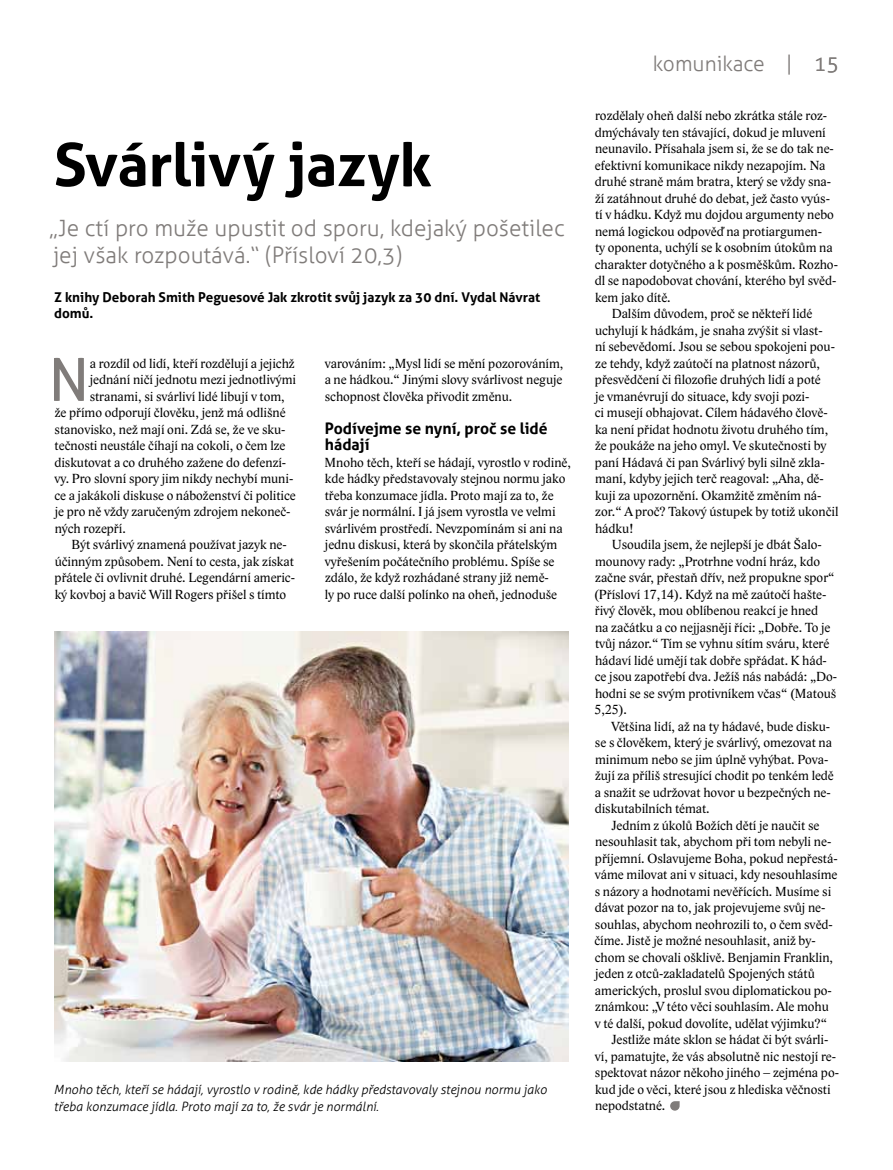
<style>
.page{position:relative;width:893px;height:1170px;background:#fff}
.page>*{position:absolute;margin:0;border:0;box-sizing:border-box;transform-origin:0 0}
.t1{font:700 60px "Aller";letter-spacing:-.005em;color:#000}
.t2{font:59.25px "Aller";color:#807c7a}
.t3{font:300 22.5px/27px "Aller";color:#807c7a}
.t4{font:300 21px "Aller";color:#807c7a}
.t5{font:700 15.75px/16.5px "Aller";color:#000}
.t6{font:13.5px/16.5px "Lido STF";color:#000;text-align:justify}
.t7{font:700 13.5px/16.5px "Aller";color:#000}
.t8{font:italic 300 12.75px/16.5px "Aller";color:#000}
</style>
<div class="page">
<svg style="left:670px;top:1101px;width:10px;height:9px"></svg>
<img style="left:54px;top:632px;width:515px;height:429px">
<h1 class="t1" style="left:54px;top:128px;width:380px">Svárlivý jazyk</h1>
<h3 class="t3" style="left:49px;top:214px;width:517px">„Je ctí pro muže upustit od sporu, kdejaký pošetilec jej však rozpoutává.“ (Přísloví 20,3)</h3>
<p class="t7" style="left:54px;top:288px;width:488px">Z knihy Deborah Smith Peguesové Jak zkrotit svůj jazyk za 30 dní. Vydal Návrat domů.</p>
<h2 class="t2" style="left:49px;top:343px;width:42px">N</h2>
<p class="t6" style="left:90px;top:355px;width:206px">a rozdíl od lidí, kteří rozdělují a jejichž</p>
<p class="t6" style="left:90px;top:371px;width:208px">jednání ničí jednotu mezi jednotlivými</p>
<p class="t6" style="left:90px;top:388px;width:197px">stranami, si svárliví lidé libují v tom,</p>
<p class="t6" style="left:55px;top:404px;width:232px">že přímo odporují člověku, jenž má odlišné</p>
<p class="t6" style="left:55px;top:421px;width:232px">stanovisko, než mají oni. Zdá se, že ve sku-</p>
<p class="t6" style="left:55px;top:437px;width:232px">tečnosti neustále číhají na cokoli, o čem lze</p>
<p class="t6" style="left:54px;top:454px;width:233px">diskutovat a co druhého zažene do defenzí-</p>
<p class="t6" style="left:55px;top:470px;width:240px">vy. Pro slovní spory jim nikdy nechybí muni-</p>
<p class="t6" style="left:54px;top:487px;width:243px">ce a jakákoli diskuse o náboženství či politice</p>
<p class="t6" style="left:55px;top:503px;width:237px">je pro ně vždy zaručeným zdrojem nekoneč-</p>
<p class="t6" style="left:55px;top:520px;width:72px">ných rozepří.</p>
<p class="t6" style="left:71px;top:536px;width:217px">Být svárlivý znamená používat jazyk ne-</p>
<p class="t6" style="left:55px;top:553px;width:241px">účinným způsobem. Není to cesta, jak získat</p>
<p class="t6" style="left:55px;top:569px;width:242px">přátele či ovlivnit druhé. Legendární americ-</p>
<p class="t6" style="left:55px;top:586px;width:233px">ký kovboj a bavič Will Rogers přišel s tímto</p>
<p class="t6" style="left:325px;top:355px;width:240px">varováním: „Mysl lidí se mění pozorováním, a ne hádkou.“ Jinými slovy svárlivost neguje schopnost člověka přivodit změnu.</p>
<p class="t5" style="left:325px;top:420px;width:224px">Podívejme se nyní, proč se lidé hádají</p>
<p class="t6" style="left:325px;top:454px;width:248px;text-align:left">Mnoho těch, kteří se hádají, vyrostlo v rodině, kde hádky představovaly stejnou normu jako třeba konzumace jídla. Proto mají za to, že svár je normální. I já jsem vyrostla ve velmi svárlivém prostředí. Nevzpomínám si ani na jednu diskusi, která by skončila přátelským vyřešením počátečního problému. Spíše se zdálo, že když rozhádané strany již nemě-<br>ly po ruce další polínko na oheň, jednoduše</p>
<p class="t8" style="left:54px;top:1081px;width:494px">Mnoho těch, kteří se hádají, vyrostlo v rodině, kde hádky představovaly stejnou normu jako třeba konzumace jídla. Proto mají za to, že svár je normální.</p>
<h3 class="t4" style="left:653px;top:50px;width:188px">komunikace | 15</h3>
<p class="t6" style="left:595px;top:107px;width:234px">rozdělaly oheň další nebo zkrátka stále roz-</p>
<p class="t6" style="left:595px;top:124px;width:232px">dmýchávaly ten stávající, dokud je mluvení</p>
<p class="t6" style="left:595px;top:140px;width:240px">neunavilo. Přísahala jsem si, že se do tak ne-</p>
<p class="t6" style="left:595px;top:157px;width:232px">efektivní komunikace nikdy nezapojím. Na</p>
<p class="t6" style="left:595px;top:173px;width:238px">druhé straně mám bratra, který se vždy sna-</p>
<p class="t6" style="left:595px;top:190px;width:236px">ží zatáhnout druhé do debat, jež často vyús-</p>
<p class="t6" style="left:595px;top:206px;width:240px">tí v hádku. Když mu dojdou argumenty nebo</p>
<p class="t6" style="left:595px;top:223px;width:228px">nemá logickou odpověď na protiargumen-</p>
<p class="t6" style="left:595px;top:239px;width:239px">ty oponenta, uchýlí se k osobním útokům na</p>
<p class="t6" style="left:595px;top:256px;width:245px">charakter dotyčného a k posměškům. Rozho-</p>
<p class="t6" style="left:595px;top:272px;width:243px">dl se napodobovat chování, kterého byl svěd-</p>
<p class="t6" style="left:595px;top:289px;width:77px">kem jako dítě.</p>
<p class="t6" style="left:612px;top:305px;width:202px">Dalším důvodem, proč se někteří lidé</p>
<p class="t6" style="left:595px;top:322px;width:229px">uchylují k hádkám, je snaha zvýšit si vlast-</p>
<p class="t6" style="left:595px;top:338px;width:241px">ní sebevědomí. Jsou se sebou spokojeni pou-</p>
<p class="t6" style="left:595px;top:355px;width:226px">ze tehdy, když zaútočí na platnost názorů,</p>
<p class="t6" style="left:595px;top:371px;width:227px">přesvědčení či filozofie druhých lidí a poté</p>
<p class="t6" style="left:595px;top:388px;width:216px">je vmanévrují do situace, kdy svoji pozi-</p>
<p class="t6" style="left:595px;top:404px;width:234px">ci musejí obhajovat. Cílem hádavého člově-</p>
<p class="t6" style="left:595px;top:421px;width:235px">ka není přidat hodnotu životu druhého tím,</p>
<p class="t6" style="left:595px;top:437px;width:233px">že poukáže na jeho omyl. Ve skutečnosti by</p>
<p class="t6" style="left:595px;top:454px;width:231px">paní Hádavá či pan Svárlivý byli silně zkla-</p>
<p class="t6" style="left:595px;top:470px;width:230px">maní, kdyby jejich terč reagoval: „Aha, dě-</p>
<p class="t6" style="left:595px;top:487px;width:228px">kuji za upozornění. Okamžitě změním ná-</p>
<p class="t6" style="left:595px;top:503px;width:245px">zor.“ A proč? Takový ústupek by totiž ukončil</p>
<p class="t6" style="left:595px;top:520px;width:40px">hádku!</p>
<p class="t6" style="left:612px;top:536px;width:211px">Usoudila jsem, že nejlepší je dbát Šalo-</p>
<p class="t6" style="left:595px;top:553px;width:227px">mounovy rady: „Protrhne vodní hráz, kdo</p>
<p class="t6" style="left:595px;top:569px;width:241px">začne svár, přestaň dřív, než propukne spor“</p>
<p class="t6" style="left:594px;top:586px;width:234px">(Přísloví 17,14). Když na mě zaútočí hašte-</p>
<p class="t6" style="left:595px;top:602px;width:225px">řivý člověk, mou oblíbenou reakcí je hned</p>
<p class="t6" style="left:595px;top:619px;width:237px">na začátku a co nejjasněji říci: „Dobře. To je</p>
<p class="t6" style="left:595px;top:635px;width:236px">tvůj názor.“ Tím se vyhnu sítím sváru, které</p>
<p class="t6" style="left:595px;top:652px;width:233px">hádaví lidé umějí tak dobře spřádat. K hád-</p>
<p class="t6" style="left:595px;top:668px;width:244px">ce jsou zapotřebí dva. Ježíš nás nabádá: „Do-</p>
<p class="t6" style="left:595px;top:685px;width:243px">hodni se se svým protivníkem včas“ (Matouš</p>
<p class="t6" style="left:594px;top:701px;width:34px">5,25).</p>
<p class="t6" style="left:611px;top:718px;width:220px">Většina lidí, až na ty hádavé, bude disku-</p>
<p class="t6" style="left:595px;top:734px;width:239px">se s člověkem, který je svárlivý, omezovat na</p>
<p class="t6" style="left:595px;top:751px;width:235px">minimum nebo se jim úplně vyhýbat. Pova-</p>
<p class="t6" style="left:595px;top:767px;width:240px">žují za příliš stresující chodit po tenkém ledě</p>
<p class="t6" style="left:595px;top:784px;width:237px">a snažit se udržovat hovor u bezpečných ne-</p>
<p class="t6" style="left:595px;top:800px;width:116px">diskutabilních témat.</p>
<p class="t6" style="left:611px;top:817px;width:209px">Jedním z úkolů Božích dětí je naučit se</p>
<p class="t6" style="left:595px;top:833px;width:238px">nesouhlasit tak, abychom při tom nebyli ne-</p>
<p class="t6" style="left:595px;top:850px;width:244px">příjemní. Oslavujeme Boha, pokud nepřestá-</p>
<p class="t6" style="left:595px;top:866px;width:244px">váme milovat ani v situaci, kdy nesouhlasíme</p>
<p class="t6" style="left:595px;top:883px;width:238px">s názory a hodnotami nevěřících. Musíme si</p>
<p class="t6" style="left:595px;top:899px;width:232px">dávat pozor na to, jak projevujeme svůj ne-</p>
<p class="t6" style="left:595px;top:916px;width:239px">souhlas, abychom neohrozili to, o čem svěd-</p>
<p class="t6" style="left:594px;top:932px;width:223px">číme. Jistě je možné nesouhlasit, aniž by-</p>
<p class="t6" style="left:595px;top:949px;width:240px">chom se chovali ošklivě. Benjamin Franklin,</p>
<p class="t6" style="left:595px;top:965px;width:221px">jeden z otců-zakladatelů Spojených států</p>
<p class="t6" style="left:595px;top:982px;width:238px">amerických, proslul svou diplomatickou po-</p>
<p class="t6" style="left:595px;top:998px;width:235px">známkou: „V této věci souhlasím. Ale mohu</p>
<p class="t6" style="left:595px;top:1015px;width:234px">v té další, pokud dovolíte, udělat výjimku?“</p>
<p class="t6" style="left:611px;top:1031px;width:218px">Jestliže máte sklon se hádat či být svárli-</p>
<p class="t6" style="left:595px;top:1048px;width:243px">ví, pamatujte, že vás absolutně nic nestojí re-</p>
<p class="t6" style="left:595px;top:1064px;width:246px">spektovat názor někoho jiného – zejména po-</p>
<p class="t6" style="left:595px;top:1081px;width:237px">kud jde o věci, které jsou z hlediska věčnosti</p>
<p class="t6" style="left:595px;top:1097px;width:72px">nepodstatné.</p>
</div>
